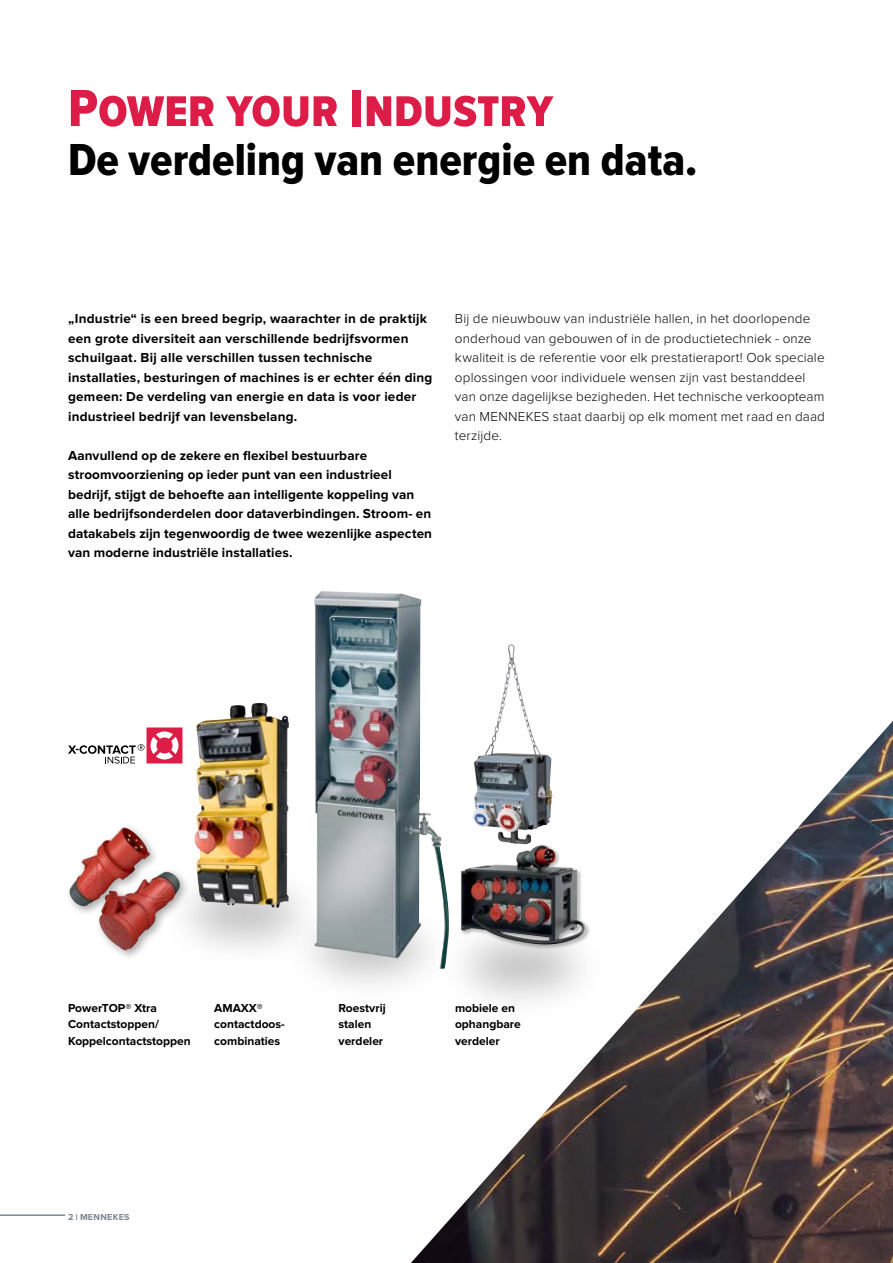
<style>
.page{position:relative;width:893px;height:1263px;background:#fff}
.page>*{position:absolute;margin:0;border:0;box-sizing:border-box;transform-origin:0 0}
.t1{font:54px "Proxima Nova Cond Extrabld";color:#dd1d48}
.t2{font:46.5px "Proxima Nova Cond Extrabld";color:#000}
.t3{font:700 13.5px/19.5px "Proxima Nova";letter-spacing:.015em;color:#000}
.t4{font:300 13.5px/19.5px "Proxima Nova";letter-spacing:.01em;color:#000}
.t5{font:700 12px/16.5px "Proxima Nova";color:#000}
.t6{font:700 9px "Proxima Nova";letter-spacing:.03em;color:#79878f}
.s1{font-family:"Proxima Nova Extrabld";font-weight:400}
</style>
<div class="page">
<hr style="left:0;top:1214px;width:65px;height:2px;background:#79878f">
<img style="left:190px;top:819px;width:98px;height:128px">
<img style="left:221px;top:855px;width:154px;height:130px">
<img style="left:497px;top:644px;width:14px;height:77px">
<svg style="left:68px;top:727px;width:114px;height:36px"></svg>
<img style="left:314px;top:591px;width:108px;height:378px">
<img style="left:196px;top:703px;width:60px;height:129px">
<div style="left:64px;top:823px;width:97px;height:94px;background:#000;opacity:.35"></div>
<img style="left:102px;top:827px;width:22px;height:16px">
<div style="left:94px;top:867px;width:96px;height:94px;background:#000;opacity:.35"></div>
<svg style="left:155px;top:872px;width:11px;height:5px"></svg>
<img style="left:411px;top:721px;width:482px;height:542px">
<h1 class="t1" style="left:68px;top:78px;width:487px">Power your Industry</h1>
<h2 class="t2" style="left:68px;top:133px;width:631px">De verdeling van energie en data.</h2>
<p class="t3" style="left:68px;top:310px;width:366px">„Industrie“ is een breed begrip, waarachter in de praktijk een grote diversiteit aan verschillende bedrijfsvormen schuilgaat. Bij alle verschillen tussen technische installaties, besturingen of machines is er echter één ding gemeen: De verdeling van energie en data is voor ieder industrieel bedrijf van levensbelang.</p>
<p class="t3" style="left:68px;top:446px;width:366px">Aanvullend op de zekere en flexibel bestuurbare stroomvoorziening op ieder punt van een industrieel bedrijf, stijgt de behoefte aan intelligente koppeling van alle bedrijfsonderdelen door dataverbindingen. Stroom- en datakabels zijn tegenwoordig de twee wezenlijke aspecten van moderne industriële installaties.</p>
<p class="t4" style="left:455px;top:309px;width:371px">Bij de nieuwbouw van industriële hallen, in het doorlopende onderhoud van gebouwen of in de productietechniek - onze kwaliteit is de referentie voor elk prestatieraport! Ook speciale oplossingen voor individuele wensen zijn vast bestanddeel van onze dagelijkse bezigheden. Het technische verkoopteam van MENNEKES staat daarbij op elk moment met raad en daad terzijde.</p>
<p class="t5" style="left:68px;top:1000px;width:124px">PowerTOP® Xtra<br>Contactstoppen/<br>Koppelcontactstoppen</p>
<p class="t5" style="left:338px;top:1000px;width:49px">Roestvrij stalen verdeler</p>
<p class="t5" style="left:214px;top:1000px;width:72px">AMAXX® contactdoos&shy;combinaties</p>
<p class="t5" style="left:455px;top:1000px;width:67px">mobiele en ophangbare verdeler</p>
<p class="t6" style="left:68px;top:1212px;width:63px">2 <span class="s1">|</span> MENNEKES</p>
</div>
